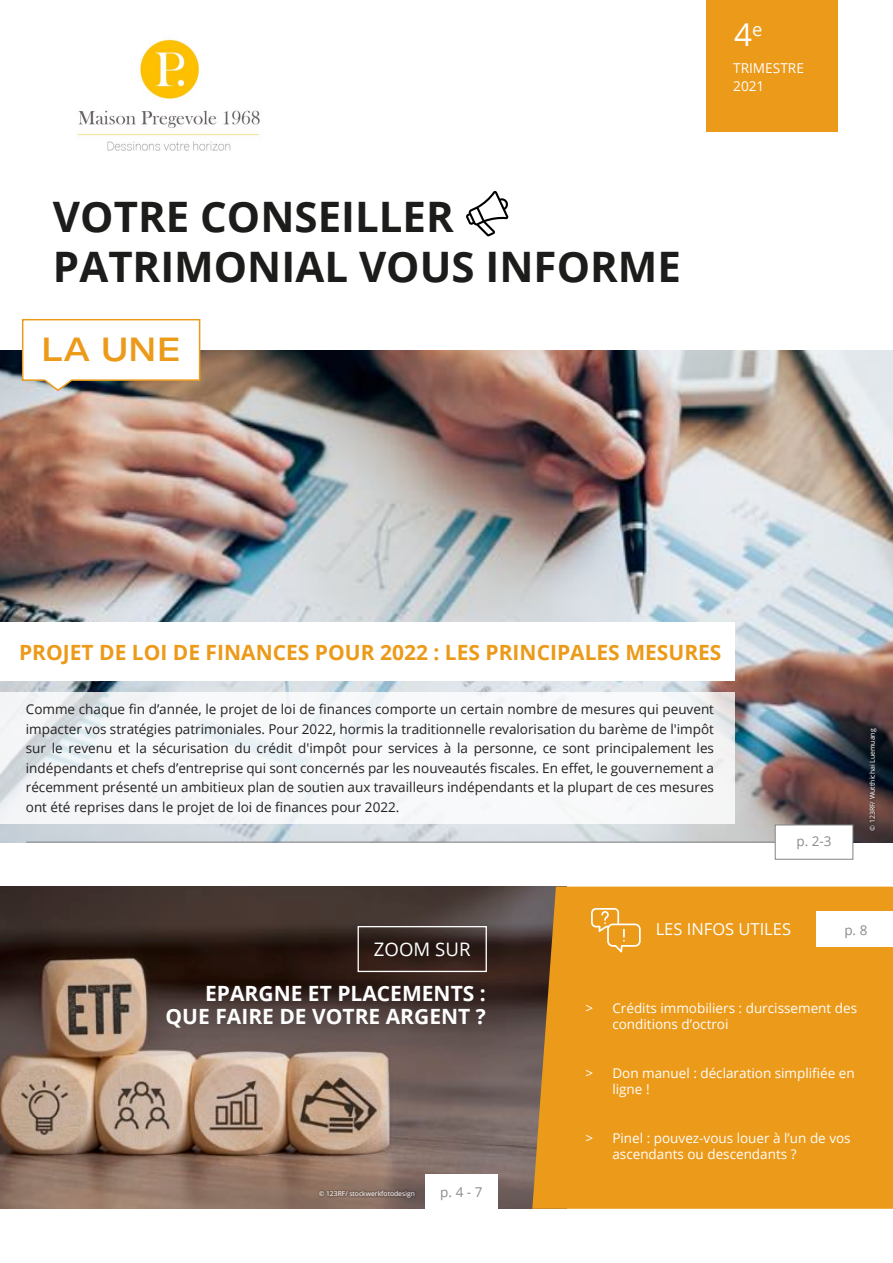
<style>
.page{position:relative;width:893px;height:1263px;background:#fff}
.page>*{position:absolute;margin:0;border:0;box-sizing:border-box;transform-origin:0 0}
.t1{font:700 42px/50.4px "Open Sans";color:#1c1c1b}
.t2{font:500 expanded 33px "GT America";color:#ec9a19}
.t3{font:31.5px "Open Sans";color:#fff}
.t4{font:700 21px "Open Sans";color:#ec9a19}
.t5{font:700 21px/22.5px "Open Sans";color:#fff;text-align:right}
.t6{font:18.6px "Open Sans";color:#fff}
.t7{font:16.5px "Open Sans";color:#fff}
.t8{font:13.65px/17.9px "Open Sans";color:#fff}
.t9{font:13.5px/19.5px "Open Sans";color:#231f20;text-align:justify}
.t10{font:13.5px/16.2px "Open Sans";color:#fff}
.t11{font:13.5px "Open Sans";color:#8c8b8a}
.t12{font:6.9px "Open Sans";color:#fff}
.t13{font:6.75px "Open Sans";color:#fff}
</style>
<div class="page">
<img style="left:0;top:351px;width:893px;height:491px">
<div style="left:0;top:623px;width:734px;height:58px;background:#fff"></div>
<svg style="left:0;top:692px;width:734px;height:131px"></svg>
<img style="left:0;top:887px;width:532px;height:322px">
<div style="left:532px;top:887px;width:361px;height:322px;background:#ec9a19"></div>
<div style="left:706px;top:0;width:132px;height:132px;background:#ec9a19"></div>
<div style="left:817px;top:911px;width:76px;height:36px;background:#fff"></div>
<svg style="left:591px;top:908px;width:50px;height:44px;background:#eeaa3e"></svg>
<svg style="left:466px;top:191px;width:43px;height:46px"></svg>
<div style="left:358px;top:926px;width:129px;height:46px;border:1px solid #fff"></div>
<div style="left:425px;top:1174px;width:72px;height:36px;background:#fff"></div>
<div style="left:775px;top:825px;width:78px;height:34px;background:#fff"></div>
<div style="left:775px;top:825px;width:78px;height:34px;border:1px solid #828384"></div>
<hr style="left:26px;top:842px;width:749px;height:1px;background:#828384">
<div style="left:868px;top:726px;width:11px;height:107px;background:#231f20;opacity:.21"></div>
<svg style="left:21px;top:318px;width:180px;height:74px"></svg>
<div style="left:317px;top:1189px;width:99px;height:10px;background:#231f20;opacity:.21"></div>
<img style="left:76px;top:39px;width:185px;height:112px">
<h1 class="t1" style="left:53px;top:190px;width:629px">VOTRE CONSEILLER<br>PATRIMONIAL VOUS INFORME</h1>
<h2 class="t2" style="left:41px;top:329px;width:141px">LA UNE</h2>
<h3 class="t3" style="left:734px;top:13px;width:30px">4<sup>e</sup></h3>
<p class="t8" style="left:733px;top:59px;width:72px">TRIMESTRE<br>2021</p>
<h3 class="t4" style="left:19px;top:637px;width:704px">PROJET DE LOI DE FINANCES POUR 2022 : LES PRINCIPALES MESURES</h3>
<p class="t9" style="left:26px;top:699px;width:690px">Comme chaque fin d’année, le projet de loi de finances comporte un certain nombre de mesures qui peuvent impacter vos stratégies patrimoniales. Pour 2022, hormis la traditionnelle revalorisation du barème de l'impôt sur le revenu et la sécurisation du crédit d'impôt pour services à la personne, ce sont principalement les indépendants et chefs d’entreprise qui sont concernés par les nouveautés fiscales. En effet, le gouvernement a récemment présenté un ambitieux plan de soutien aux travailleurs indépendants et la plupart de ces mesures ont été reprises dans le projet de loi de finances pour 2022.</p>
<p class="t11" style="left:796px;top:831px;width:37px">p. 2-3</p>
<p class="t12" style="left:867px;top:831px;width:104px;rotate:-90deg">© 123RF/ Wutthichai Luemuang</p>
<h3 class="t6" style="left:374px;top:936px;width:98px">ZOOM SUR</h3>
<h3 class="t5" style="left:166px;top:982px;width:322px">EPARGNE ET PLACEMENTS :<br>QUE FAIRE DE VOTRE ARGENT ?</h3>
<p class="t13" style="left:319px;top:1189px;width:98px">© 123RF/ stockwerkfotodesign</p>
<p class="t11" style="left:440px;top:1183px;width:44px">p. 4 - 7</p>
<p class="t7" style="left:656px;top:917px;width:137px">LES INFOS UTILES</p>
<p class="t11" style="left:844px;top:920px;width:25px">p. 8</p>
<p class="t10" style="left:612px;top:1000px;width:246px;text-indent:-27px">&gt; Crédits immobiliers : durcissement des conditions d’octroi</p>
<p class="t10" style="left:612px;top:1064px;width:244px;text-indent:-27px">&gt; Don manuel : déclaration simplifiée en ligne !</p>
<p class="t10" style="left:612px;top:1129px;width:240px;text-indent:-27px">&gt; Pinel : pouvez-vous louer à l’un de vos ascendants ou descendants ?</p>
</div>
